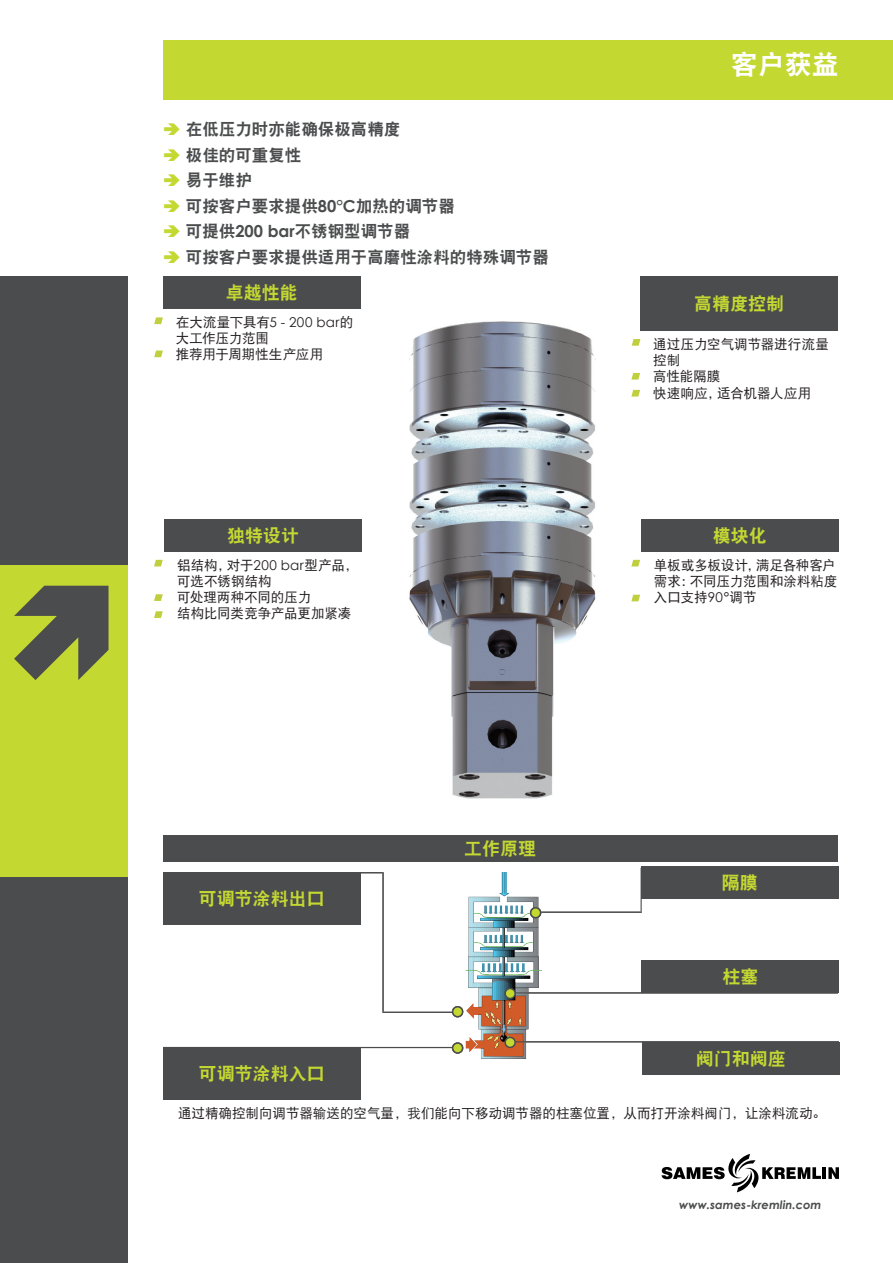
<style>
.page{position:relative;width:893px;height:1263px;background:#fff}
.page>*{position:absolute;margin:0;border:0;box-sizing:border-box;transform-origin:0 0}
.t1{font:27px "DF Hei W9";color:#fff}
.t2{font:18px "DF Hei W9";color:#c4d832}
.t3{font:16.5px/25.5px "DF Hei W9";color:#4b4c4d}
.t4{font:13.5px/16.2px "DF Hei W5";color:#231f20}
.t5{font:italic 700 11.55px "Century Gothic";color:#4b4c4d}
.s1{font-family:"Century Gothic";font-weight:700}
.s2{font-family:"Century Gothic"}
</style>
<div class="page">
<div style="left:0;top:276px;width:128px;height:987px;background:#4b4c4d"></div>
<div style="left:163px;top:40px;width:730px;height:60px;background:#c4d832"></div>
<div style="left:0;top:566px;width:128px;height:311px;background:#c4d832"></div>
<img style="left:409px;top:321px;width:187px;height:478px">
<img style="left:450px;top:872px;width:92px;height:187px">
<svg style="left:662px;top:1154px;width:177px;height:38px"></svg>
<div style="left:163px;top:276px;width:198px;height:32px;background:#4b4c4d"></div>
<div style="left:640px;top:276px;width:198px;height:54px;background:#4b4c4d"></div>
<div style="left:164px;top:519px;width:198px;height:32px;background:#4b4c4d"></div>
<div style="left:641px;top:519px;width:197px;height:32px;background:#4b4c4d"></div>
<div style="left:531px;top:908px;width:10px;height:10px;background:#c4d832;border-radius:50%"></div>
<div style="left:530px;top:907px;width:11px;height:11px;border:2px solid #4b4c4d;border-radius:50%"></div>
<hr style="left:513px;top:992px;width:325px;height:1px;background:#4b4c4d">
<div style="left:505px;top:988px;width:10px;height:10px;background:#c4d832;border-radius:50%"></div>
<div style="left:504px;top:988px;width:12px;height:11px;border:2px solid #4b4c4d;border-radius:50%"></div>
<hr style="left:513px;top:1041px;width:326px;height:1px;background:#4b4c4d">
<div style="left:505px;top:1037px;width:10px;height:10px;background:#c4d832;border-radius:50%"></div>
<div style="left:504px;top:1037px;width:12px;height:11px;border:2px solid #4b4c4d;border-radius:50%"></div>
<hr style="left:541px;top:912px;width:101px;height:1px;background:#4b4c4d">
<hr style="left:641px;top:868px;width:1px;height:44px;background:#4b4c4d">
<hr style="left:163px;top:1047px;width:290px;height:1px;background:#4b4c4d">
<hr style="left:382px;top:1012px;width:73px;height:1px;background:#4b4c4d">
<hr style="left:382px;top:872px;width:2px;height:140px;background:#4b4c4d">
<hr style="left:163px;top:872px;width:219px;height:1px;background:#4b4c4d">
<div style="left:453px;top:1043px;width:10px;height:10px;background:#c4d832;border-radius:50%"></div>
<div style="left:452px;top:1042px;width:11px;height:12px;border:2px solid #4b4c4d;border-radius:50%"></div>
<div style="left:453px;top:1007px;width:10px;height:10px;background:#c4d832;border-radius:50%"></div>
<div style="left:452px;top:1006px;width:11px;height:11px;border:2px solid #4b4c4d;border-radius:50%"></div>
<div style="left:163px;top:873px;width:198px;height:52px;background:#4b4c4d"></div>
<div style="left:163px;top:1047px;width:198px;height:53px;background:#4b4c4d"></div>
<div style="left:641px;top:867px;width:197px;height:32px;background:#4b4c4d"></div>
<div style="left:642px;top:961px;width:197px;height:32px;background:#4b4c4d"></div>
<div style="left:642px;top:1042px;width:198px;height:32px;background:#4b4c4d"></div>
<div style="left:163px;top:835px;width:675px;height:27px;background:#4b4c4d"></div>
<svg style="left:631px;top:560px;width:9px;height:6px"></svg>
<svg style="left:631px;top:390px;width:9px;height:6px"></svg>
<svg style="left:631px;top:373px;width:9px;height:7px"></svg>
<svg style="left:632px;top:339px;width:8px;height:7px"></svg>
<svg style="left:154px;top:317px;width:9px;height:7px"></svg>
<svg style="left:154px;top:351px;width:9px;height:6px"></svg>
<svg style="left:154px;top:560px;width:9px;height:6px"></svg>
<svg style="left:154px;top:594px;width:9px;height:7px"></svg>
<svg style="left:154px;top:611px;width:9px;height:7px"></svg>
<svg style="left:631px;top:595px;width:9px;height:6px"></svg>
<p class="t3" style="left:186px;top:117px;width:364px">在低压力时亦能确保极高精度<br>极佳的可重复性<br>易于维护<br>可按客户要求提供<span class="s1">80°C</span>加热的调节器<br>可提供<span class="s1">200 bar</span>不锈钢型调节器<br>可按客户要求提供适用于高磨性涂料的特殊调节器</p>
<h2 class="t2" style="left:226px;top:283px;width:73px">卓越性能</h2>
<p class="t4" style="left:176px;top:314px;width:179px">在大流量下具有<span class="s2">5 - 200 bar</span>的大工作压力范围<br>推荐用于周期性生产应用</p>
<h1 class="t1" style="left:731px;top:51px;width:110px">客户获益</h1>
<h2 class="t2" style="left:694px;top:295px;width:91px">高精度控制</h2>
<p class="t4" style="left:653px;top:336px;width:177px">通过压力空气调节器进行流量控制<br>高性能隔膜<br>快速响应，适合机器人应用</p>
<h2 class="t2" style="left:227px;top:526px;width:73px">独特设计</h2>
<h2 class="t2" style="left:713px;top:526px;width:55px">模块化</h2>
<p class="t4" style="left:177px;top:557px;width:182px">铝结构，对于<span class="s2">200 bar</span>型产品，可选不锈钢结构<br>可处理两种不同的压力<br>结构比同类竞争产品更加紧凑</p>
<h2 class="t2" style="left:199px;top:890px;width:127px">可调节涂料出口</h2>
<h2 class="t2" style="left:199px;top:1065px;width:127px">可调节涂料入口</h2>
<h2 class="t2" style="left:464px;top:840px;width:73px">工作原理</h2>
<p class="t4" style="left:654px;top:557px;width:185px">单板或多板设计，满足各种客户需求：不同压力范围和涂料粘度入口支持<span class="s2">90°</span>调节</p>
<h2 class="t2" style="left:722px;top:874px;width:37px">隔膜</h2>
<h2 class="t2" style="left:722px;top:968px;width:37px">柱塞</h2>
<h2 class="t2" style="left:696px;top:1049px;width:91px">阀门和阀座</h2>
<p class="t4" style="left:178px;top:1105px;width:649px">通过精确控制向调节器输送的空气量，我们能向下移动调节器的柱塞位置，从而打开涂料阀门，让涂料流动。</p>
<p class="t5" style="left:679px;top:1196px;width:144px">www.sames-kremlin.com</p>
</div>
